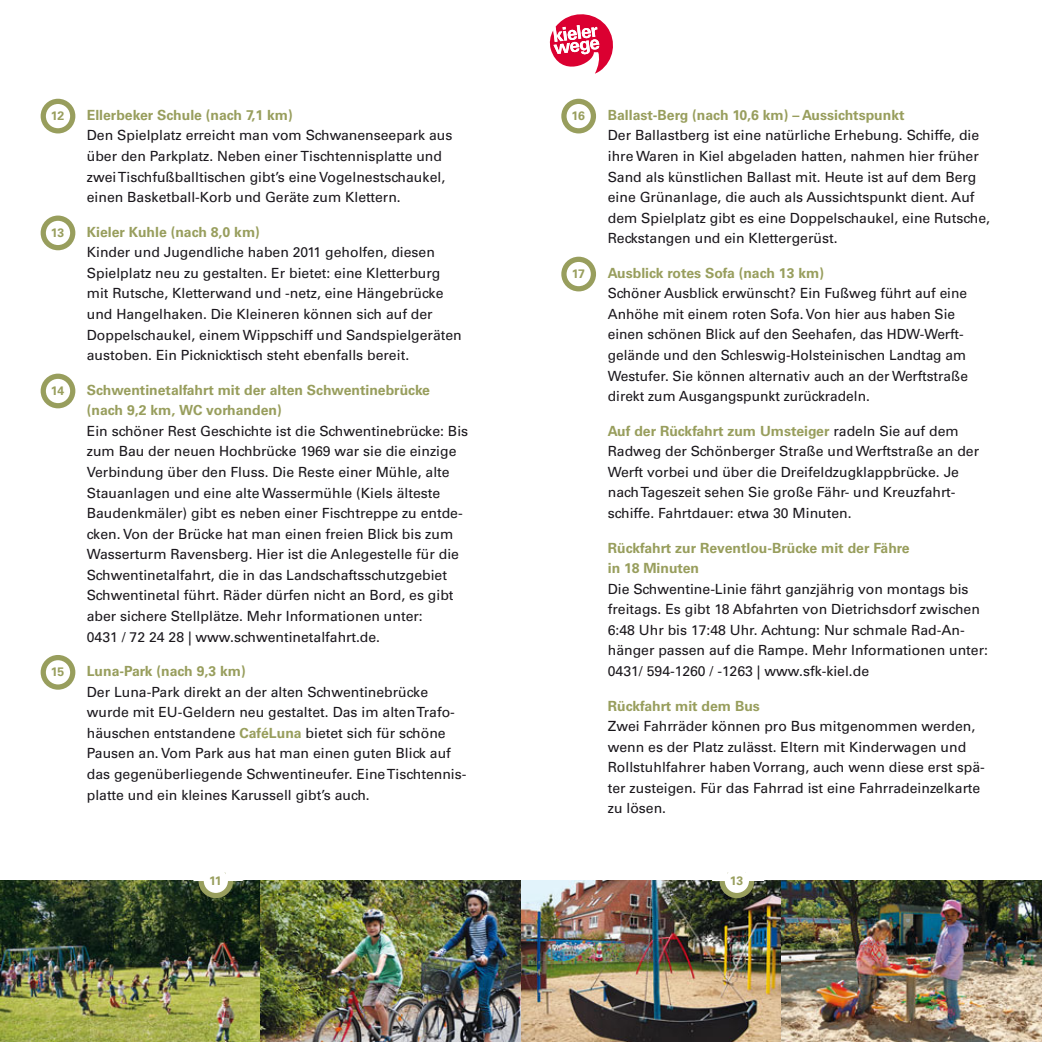
<style>
.page{position:relative;width:1042px;height:1042px;background:#fff}
.page>*{position:absolute;margin:0;border:0;box-sizing:border-box;transform-origin:0 0}
.t1{font:14px/20.7px "Univers LT";color:#1a171c}
.t2{font:700 14px/20.7px "Univers LT";color:#989e5d}
.t3{font:700 12.25px "Univers LT";color:#989e5d}
.s1{font-weight:700;color:#989e5d}
</style>
<div class="page">
<img style="left:521px;top:881px;width:260px;height:160px">
<img style="left:0;top:881px;width:260px;height:160px">
<img style="left:260px;top:881px;width:261px;height:160px">
<svg style="left:550px;top:14px;width:63px;height:60px"></svg>
<div style="left:41px;top:99px;width:34px;height:34px;border:5px solid #989e5d;border-radius:50%"></div>
<svg style="left:201px;top:866px;width:30px;height:29px"></svg>
<div style="left:198px;top:863px;width:35px;height:35px;border:5px solid #989e5d;border-radius:50%"></div>
<div style="left:41px;top:216px;width:34px;height:34px;border:5px solid #989e5d;border-radius:50%"></div>
<div style="left:41px;top:374px;width:34px;height:34px;border:5px solid #989e5d;border-radius:50%"></div>
<svg style="left:722px;top:866px;width:29px;height:29px"></svg>
<div style="left:719px;top:863px;width:35px;height:35px;border:5px solid #989e5d;border-radius:50%"></div>
<svg style="left:43px;top:657px;width:30px;height:30px"></svg>
<div style="left:41px;top:655px;width:34px;height:35px;border:5px solid #989e5d;border-radius:50%"></div>
<svg style="left:564px;top:101px;width:29px;height:30px"></svg>
<div style="left:561px;top:99px;width:35px;height:34px;border:5px solid #989e5d;border-radius:50%"></div>
<svg style="left:564px;top:259px;width:29px;height:30px"></svg>
<div style="left:561px;top:257px;width:35px;height:34px;border:5px solid #989e5d;border-radius:50%"></div>
<img style="left:781px;top:881px;width:261px;height:160px">
<svg style="left:193px;top:863px;width:50px;height:18px"></svg>
<svg style="left:712px;top:863px;width:42px;height:18px"></svg>
<p class="t3" style="left:51px;top:111px;width:15px">12</p>
<p class="t3" style="left:51px;top:228px;width:15px">13</p>
<p class="t3" style="left:51px;top:386px;width:15px">14</p>
<p class="t3" style="left:51px;top:667px;width:15px">15</p>
<p class="t2" style="left:87px;top:106px;width:207px">Ellerbeker Schule (nach 7,1 km)</p>
<p class="t1" style="left:87px;top:126px;width:367px">Den Spielplatz erreicht man vom Schwanenseepark aus über den Parkplatz. Neben einer Tischtennisplatte und zwei Tischfußballtischen gibt’s eine Vogelnestschaukel, einen Basketball-Korb und Geräte zum Klettern.</p>
<p class="t2" style="left:87px;top:223px;width:175px">Kieler Kuhle (nach 8,0 km)</p>
<p class="t1" style="left:87px;top:243px;width:376px">Kinder und Jugendliche haben 2011 geholfen, diesen Spielplatz neu zu gestalten. Er bietet: eine Kletterburg mit Rutsche, Kletterwand und -netz, eine Hängebrücke und Hangelhaken. Die Kleineren können sich auf der Doppelschaukel, einem Wippschiff und Sandspielgeräten austoben. Ein Picknicktisch steht ebenfalls bereit.</p>
<p class="t2" style="left:87px;top:381px;width:345px">Schwentinetalfahrt mit der alten Schwentinebrücke (nach 9,2 km, WC vorhanden)</p>
<p class="t1" style="left:87px;top:422px;width:383px">Ein schöner Rest Geschichte ist die Schwentinebrücke: Bis zum Bau der neuen Hochbrücke 1969 war sie die einzige Verbindung über den Fluss. Die Reste einer Mühle, alte Stauanlagen und eine alte Wassermühle (Kiels älteste Baudenkmäler) gibt es neben einer Fischtreppe zu entde&shy;cken. Von der Brücke hat man einen freien Blick bis zum Wasserturm Ravensberg. Hier ist die Anlegestelle für die Schwentinetalfahrt, die in das Landschaftsschutzgebiet Schwentinetal führt. Räder dürfen nicht an Bord, es gibt aber sichere Stellplätze. Mehr Informationen unter:<br>0431 / 72 24 28 | www.schwentinetalfahrt.de.</p>
<p class="t2" style="left:87px;top:662px;width:160px">Luna-Park (nach 9,3 km)</p>
<p class="t1" style="left:87px;top:683px;width:381px">Der Luna-Park direkt an der alten Schwentinebrücke wurde mit EU-Geldern neu gestaltet. Das im alten Trafo&shy;häuschen entstandene <span class="s1">CaféLuna</span> bietet sich für schöne Pausen an. Vom Park aus hat man einen guten Blick auf das gegenüberliegende Schwentineufer. Eine Tischtennis&shy;platte und ein kleines Karussell gibt’s auch.</p>
<p class="t3" style="left:209px;top:876px;width:14px">11</p>
<p class="t3" style="left:571px;top:111px;width:15px">16</p>
<p class="t3" style="left:572px;top:269px;width:15px">17</p>
<p class="t2" style="left:608px;top:106px;width:298px">Ballast-Berg (nach 10,6 km) – Aussichtspunkt</p>
<p class="t1" style="left:608px;top:126px;width:384px">Der Ballastberg ist eine natürliche Erhebung. Schiffe, die ihre Waren in Kiel abgeladen hatten, nahmen hier früher Sand als künstlichen Ballast mit. Heute ist auf dem Berg eine Grünanlage, die auch als Aussichtspunkt dient. Auf dem Spielplatz gibt es eine Doppelschaukel, eine Rutsche, Reckstangen und ein Klettergerüst.</p>
<p class="t2" style="left:608px;top:264px;width:218px">Ausblick rotes Sofa (nach 13 km)</p>
<p class="t1" style="left:608px;top:284px;width:362px">Schöner Ausblick erwünscht? Ein Fußweg führt auf eine Anhöhe mit einem roten Sofa. Von hier aus haben Sie einen schönen Blick auf den Seehafen, das HDW-Werft&shy;gelände und den Schleswig-Holsteinischen Landtag am Westufer. Sie können alternativ auch an der Werftstraße direkt zum Ausgangspunkt zurückradeln.</p>
<p class="t1" style="left:608px;top:422px;width:373px"><span class="s1">Auf der Rückfahrt zum Umsteiger</span> radeln Sie auf dem Radweg der Schönberger Straße und Werftstraße an der Werft vorbei und über die Dreifeldzugklappbrücke. Je nach Tageszeit sehen Sie große Fähr- und Kreuzfahrt&shy;schiffe. Fahrtdauer: etwa 30 Minuten.</p>
<p class="t2" style="left:608px;top:539px;width:303px">Rückfahrt zur Reventlou-Brücke mit der Fähre in 18 Minuten</p>
<p class="t1" style="left:608px;top:580px;width:382px">Die Schwentine-Linie fährt ganzjährig von montags bis freitags. Es gibt 18 Abfahrten von Dietrichsdorf zwischen 6:48 Uhr bis 17:48 Uhr. Achtung: Nur schmale Rad-An&shy;hänger passen auf die Rampe. Mehr Informationen unter:<br>0431/ 594-1260 / -1263 | www.sfk-kiel.de</p>
<p class="t2" style="left:608px;top:696px;width:154px">Rückfahrt mit dem Bus</p>
<p class="t1" style="left:608px;top:717px;width:378px">Zwei Fahrräder können pro Bus mitgenommen werden, wenn es der Platz zulässt. Eltern mit Kinderwagen und Rollstuhlfahrer haben Vorrang, auch wenn diese erst spä&shy;ter zusteigen. Für das Fahrrad ist eine Fahrradeinzelkarte zu lösen.</p>
<p class="t3" style="left:730px;top:876px;width:15px">13</p>
</div>
